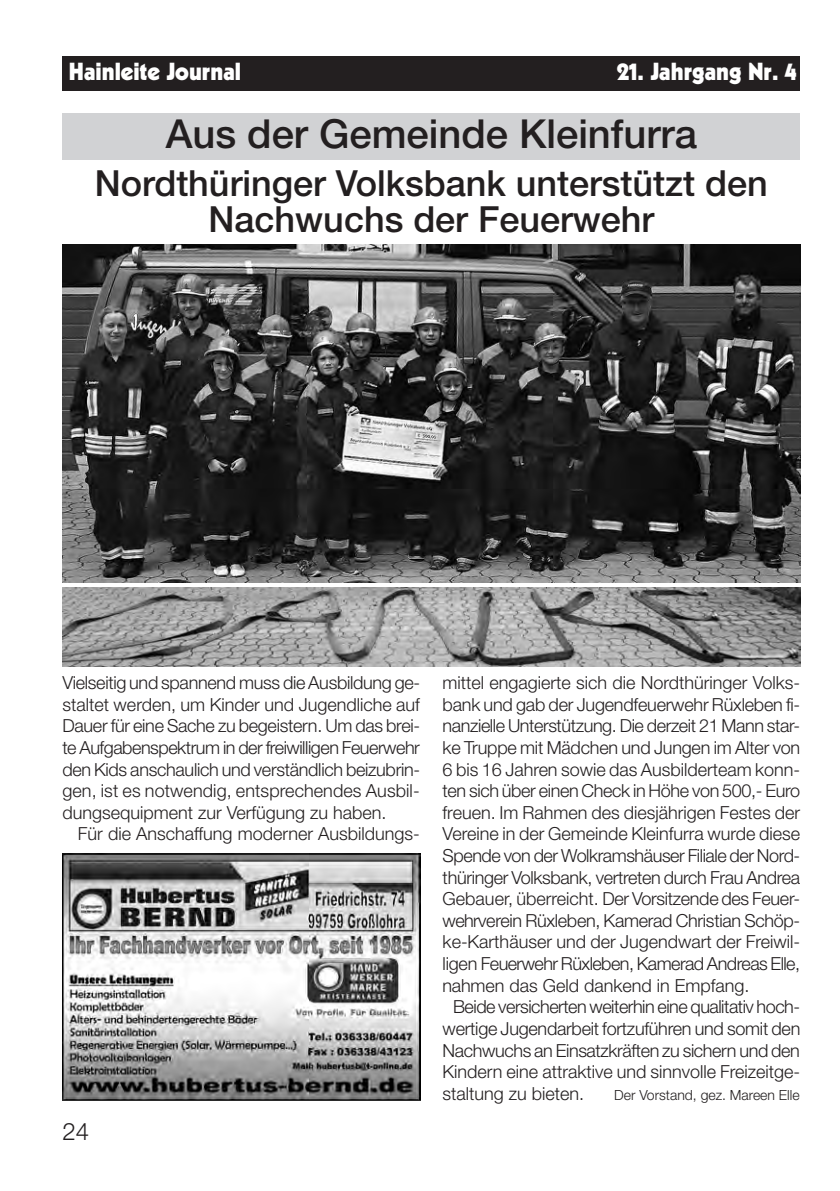
<style>
.page{position:relative;width:840px;height:1191px;background:#fff}
.page>*{position:absolute;margin:0;border:0;box-sizing:border-box;transform-origin:0 0}
.t1{font:500 40px "Helvetica Neue";color:#231f20}
.t2{font:500 36px/36px "Helvetica Neue";color:#231f20;text-align:center}
.t3{font:900 24px "Kabel";color:#fff}
.t4{font:300 24px "Helvetica Neue";color:#231f20}
.t5{font:300 18px/21.6px "Helvetica Neue";letter-spacing:-.01em;color:#231f20;text-align:justify}
.t6{font:300 18px "Helvetica Neue";letter-spacing:-.03em;color:#231f20}
.t7{font:300 14px "Helvetica Neue";color:#231f20}
</style>
<div class="page">
<div style="left:62px;top:57px;width:737px;height:34px;background:#231f20"></div>
<div style="left:62px;top:113px;width:737px;height:47px;background:#d1d2d4"></div>
<img style="left:62px;top:244px;width:737px;height:338px">
<img style="left:62px;top:587px;width:737px;height:79px">
<img style="left:62px;top:854px;width:358px;height:246px">
<h3 class="t3" style="left:69px;top:62px;width:174px">Hainleite Journal</h3>
<h3 class="t3" style="left:616px;top:62px;width:182px">21. Jahrgang Nr. 4</h3>
<h1 class="t1" style="left:166px;top:119px;width:532px">Aus der Gemeinde Kleinfurra</h1>
<h2 class="t2" style="left:95px;top:168px;width:674px">Nordthüringer Volksbank unterstützt den<br>Nachwuchs der Feuerwehr</h2>
<p class="t5" style="left:62px;top:673px;width:359px">Vielseitig und spannend muss die Ausbildung ge&shy;staltet werden, um Kinder und Jugendliche auf Dauer für eine Sache zu begeistern. Um das brei&shy;te Aufgabenspektrum in der freiwilligen Feuerwehr den Kids anschaulich und verständlich beizubrin&shy;gen, ist es notwendig, entsprechendes Ausbil&shy;dungsequipment zur Verfügung zu haben.</p>
<p class="t5" style="left:78px;top:825px;width:343px">Für die Anschaffung moderner Ausbildungs-</p>
<h3 class="t4" style="left:62px;top:1123px;width:28px">24</h3>
<p class="t5" style="left:442px;top:673px;width:359px">mittel engagierte sich die Nordthüringer Volks-</p>
<p class="t5" style="left:442px;top:695px;width:359px">bank und gab der Jugendfeuerwehr Rüxleben fi-</p>
<p class="t5" style="left:442px;top:717px;width:359px">nanzielle Unterstützung. Die derzeit 21 Mann star-</p>
<p class="t5" style="left:442px;top:738px;width:359px">ke Truppe mit Mädchen und Jungen im Alter von</p>
<p class="t5" style="left:442px;top:760px;width:359px">6 bis 16 Jahren sowie das Ausbilderteam konn-</p>
<p class="t5" style="left:442px;top:781px;width:359px">ten sich über einen Check in Höhe von 500,- Euro</p>
<p class="t5" style="left:442px;top:803px;width:359px">freuen. Im Rahmen des diesjährigen Festes der</p>
<p class="t5" style="left:442px;top:825px;width:359px">Vereine in der Gemeinde Kleinfurra wurde diese</p>
<p class="t5" style="left:442px;top:846px;width:359px">Spende von der Wolkramshäuser Filiale der Nord-</p>
<p class="t5" style="left:442px;top:868px;width:359px">thüringer Volksbank, vertreten durch Frau Andrea</p>
<p class="t5" style="left:442px;top:889px;width:359px">Gebauer, überreicht. Der Vorsitzende des Feuer-</p>
<p class="t5" style="left:442px;top:911px;width:359px">wehrverein Rüxleben, Kamerad Christian Schöp-</p>
<p class="t5" style="left:442px;top:933px;width:359px">ke-Karthäuser und der Jugendwart der Freiwil-</p>
<p class="t6" style="left:442px;top:957px;width:359px">ligen Feuerwehr Rüxleben, Kamerad Andreas Elle,</p>
<p class="t5" style="left:442px;top:976px;width:308px">nahmen das Geld dankend in Empfang.</p>
<p class="t5" style="left:453px;top:997px;width:348px">Beide versicherten weiterhin eine qualitativ hoch-</p>
<p class="t5" style="left:442px;top:1019px;width:359px">wertige Jugendarbeit fortzuführen und somit den</p>
<p class="t5" style="left:442px;top:1041px;width:358px">Nachwuchs an Einsatzkräften zu sichern und den</p>
<p class="t5" style="left:442px;top:1062px;width:359px">Kindern eine attraktive und sinnvolle Freizeitge-</p>
<p class="t5" style="left:442px;top:1084px;width:143px">staltung zu bieten.</p>
<p class="t7" style="left:614px;top:1089px;width:187px">Der Vorstand, gez. Mareen Elle</p>
</div>
